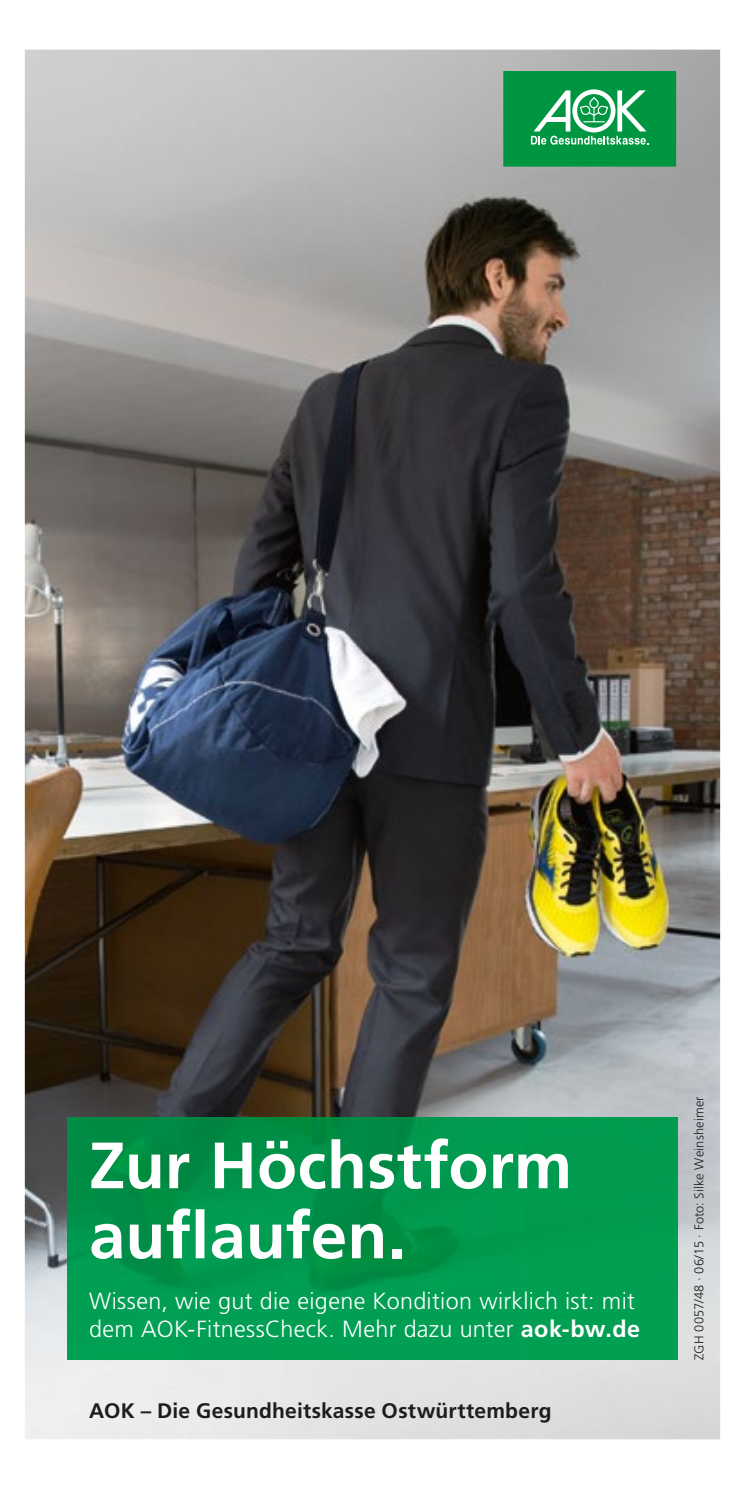
<style>
.page{position:relative;width:745px;height:1489px;background:#fff}
.page>*{position:absolute;margin:0;border:0;box-sizing:border-box;transform-origin:0 0}
.t1{font:700 65.25px/70px "Frutiger LT";color:#fff}
.t2{font:300 23.25px/28px "Frutiger LT";letter-spacing:.015em;color:#fff}
.t3{font:700 21px "Frutiger LT";letter-spacing:.01em;color:#1d1d1b}
.t4{font:300 12.75px "Frutiger LT";letter-spacing:.015em;color:#1d1d1b}
.s1{font-weight:700}
</style>
<div class="page">
<img style="left:25px;top:50px;width:694px;height:1389px">
<img style="left:68px;top:1117px;width:608px;height:242px">
<div style="left:503px;top:72px;width:172px;height:94px;background:#009641"></div>
<div style="left:503px;top:71px;width:172px;height:96px;border:1px solid #009641"></div>
<svg style="left:530px;top:89px;width:118px;height:56px"></svg>
<h1 class="t1" style="left:89px;top:1130px;width:484px">Zur Höchstform auflaufen.</h1>
<p class="t2" style="left:89px;top:1287px;width:552px">Wissen, wie gut die eigene Kondition wirklich ist: mit dem AOK-FitnessCheck. Mehr dazu unter <span class="s1">aok-bw.de</span></p>
<p class="t3" style="left:89px;top:1397px;width:463px">AOK – Die Gesundheitskasse Ostwürttemberg</p>
<p class="t4" style="left:691px;top:1359px;width:265px;rotate:-90deg">ZGH 0057/48 · 06/15 · Foto: Silke Weinsheimer</p>
</div>
